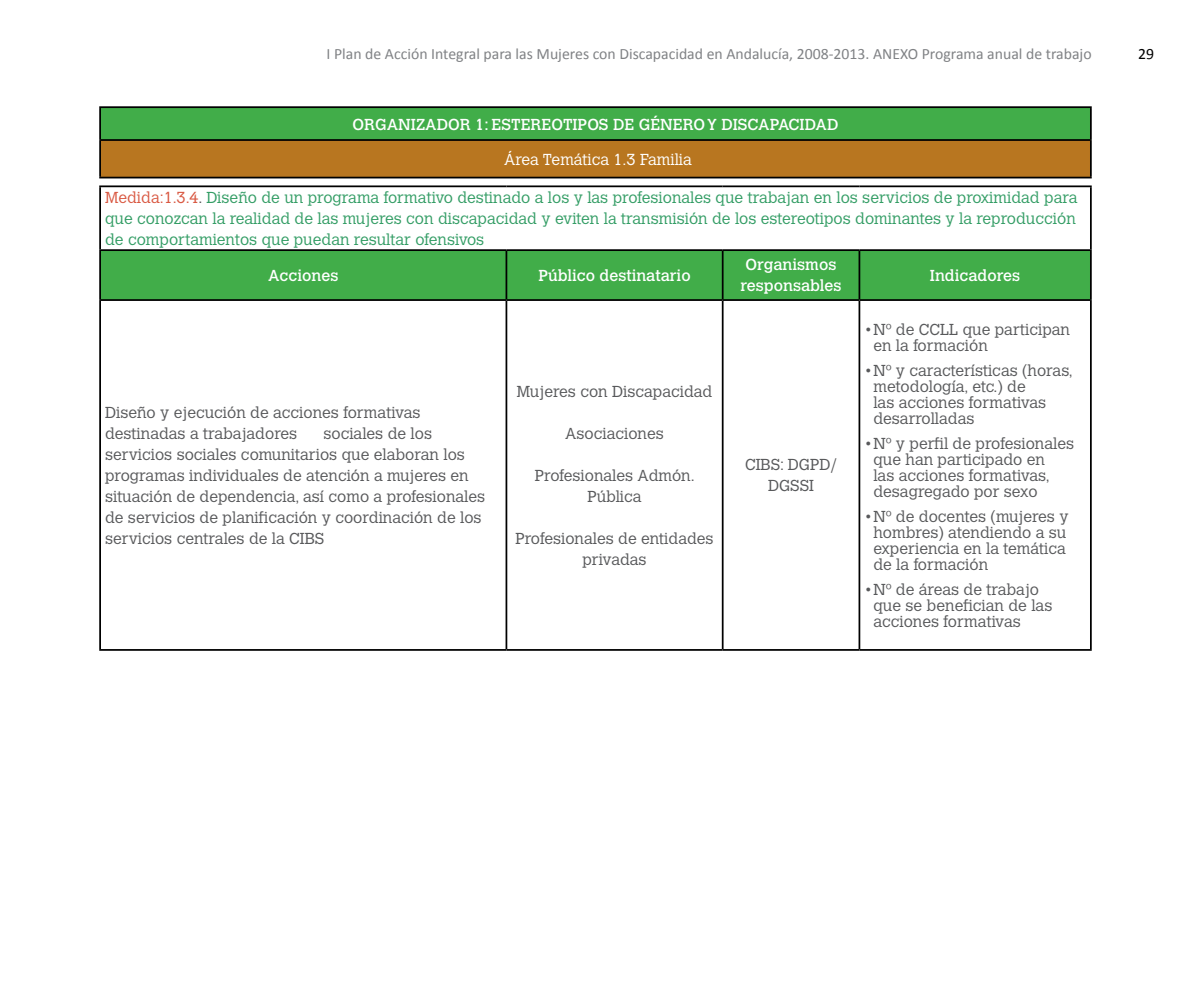
<style>
.page{position:relative;width:1191px;height:993px;background:#fff}
.page>*{position:absolute;margin:0;border:0;box-sizing:border-box;transform-origin:0 0}
.t1{font:300 15.75px/15.8px "Calvert";color:#58595b}
.t2{font:300 15.75px/21px "Calvert";color:#339d65;text-align:justify}
.t3{font:15.75px/21px "Calvert";color:#fff;text-align:center}
.t4{font:15.75px "Calibri";color:#808285}
.t5{font:300 15.75px "Calvert";color:#fff}
.t6{font:15.75px "Calibri";color:#000}
.s1{color:#d95943}
.s2{color:#58595b}
</style>
<div class="page">
<div style="left:100px;top:107px;width:990px;height:33px;background:#41ad49"></div>
<div style="left:100px;top:140px;width:990px;height:37px;background:#b87620"></div>
<hr style="left:99px;top:106px;width:992px;height:2px;background:#000">
<hr style="left:99px;top:108px;width:2px;height:31px;background:#000">
<hr style="left:1090px;top:108px;width:1px;height:31px;background:#000">
<hr style="left:99px;top:139px;width:992px;height:2px;background:#000">
<hr style="left:1090px;top:141px;width:1px;height:36px;background:#000">
<hr style="left:99px;top:177px;width:992px;height:1px;background:#000">
<hr style="left:99px;top:141px;width:2px;height:36px;background:#000">
<div style="left:101px;top:251px;width:989px;height:48px;background:#41ad49"></div>
<hr style="left:505px;top:301px;width:2px;height:347px;background:#000">
<hr style="left:722px;top:301px;width:1px;height:347px;background:#000">
<hr style="left:858px;top:301px;width:2px;height:347px;background:#000">
<hr style="left:99px;top:185px;width:407px;height:2px;background:#000">
<hr style="left:99px;top:187px;width:2px;height:62px;background:#000">
<hr style="left:506px;top:185px;width:216px;height:2px;background:#000">
<hr style="left:722px;top:185px;width:137px;height:2px;background:#000">
<hr style="left:859px;top:185px;width:232px;height:2px;background:#000">
<hr style="left:1090px;top:187px;width:1px;height:62px;background:#000">
<hr style="left:99px;top:249px;width:407px;height:2px;background:#000">
<hr style="left:99px;top:251px;width:2px;height:48px;background:#000">
<hr style="left:506px;top:249px;width:216px;height:2px;background:#000">
<hr style="left:505px;top:251px;width:2px;height:48px;background:#000">
<hr style="left:722px;top:249px;width:137px;height:2px;background:#000">
<hr style="left:722px;top:251px;width:1px;height:48px;background:#000">
<hr style="left:859px;top:249px;width:232px;height:2px;background:#000">
<hr style="left:858px;top:251px;width:2px;height:48px;background:#000">
<hr style="left:1090px;top:251px;width:1px;height:48px;background:#000">
<hr style="left:99px;top:299px;width:407px;height:2px;background:#000">
<hr style="left:99px;top:301px;width:2px;height:347px;background:#000">
<hr style="left:506px;top:299px;width:216px;height:2px;background:#000">
<hr style="left:722px;top:299px;width:137px;height:2px;background:#000">
<hr style="left:859px;top:299px;width:232px;height:2px;background:#000">
<hr style="left:1090px;top:301px;width:1px;height:347px;background:#000">
<hr style="left:99px;top:648px;width:407px;height:2px;background:#000">
<hr style="left:506px;top:648px;width:216px;height:2px;background:#000">
<hr style="left:722px;top:648px;width:137px;height:2px;background:#000">
<hr style="left:859px;top:648px;width:232px;height:2px;background:#000">
<p class="t4" style="left:327px;top:44px;width:766px">I Plan de Acción Integral para las Mujeres con Discapacidad en Andalucía, 2008-2013. ANEXO Programa anual de trabajo</p>
<p class="t6" style="left:1138px;top:44px;width:17px">29</p>
<p class="t3" style="left:352px;top:114px;width:487px">ORGANIZADOR 1: ESTEREOTIPOS DE GÉNERO Y DISCAPACIDAD</p>
<p class="t5" style="left:504px;top:150px;width:189px">Área Temática 1.3 Familia</p>
<p class="t2" style="left:105px;top:187px;width:974px"><span class="s1">Medida:1.3.4</span><span class="s2">.</span> Diseño de un programa formativo destinado a los y las profesionales que trabajan en los servicios de proximidad para que conozcan la realidad de las mujeres con discapacidad y eviten la transmisión de los estereotipos dominantes y la reproducción de comportamientos que puedan resultar ofensivos</p>
<p class="t3" style="left:268px;top:265px;width:72px">Acciones</p>
<p class="t3" style="left:538px;top:265px;width:154px">Público destinatario</p>
<p class="t3" style="left:740px;top:254px;width:103px">Organismos responsables</p>
<p class="t3" style="left:930px;top:265px;width:92px">Indicadores</p>
<p class="t1" style="left:105px;top:402px;width:317px;line-height:21px">Diseño y ejecución de acciones formativas destinadas a trabajadores</p>
<p class="t1" style="left:105px;top:423px;width:382px;line-height:21px;text-indent:218px">sociales de los servicios sociales comunitarios que elaboran los programas individuales de atención a mujeres en situación de dependencia, así como a profesionales de servicios de planificación y coordinación de los servicios centrales de la CIBS</p>
<p class="t1" style="left:517px;top:383px;width:197px">Mujeres con Discapacidad</p>
<p class="t1" style="left:565px;top:425px;width:100px">Asociaciones</p>
<p class="t1" style="left:535px;top:465px;width:161px;line-height:21px;text-align:center">Profesionales Admón.<br>Pública</p>
<p class="t1" style="left:515px;top:528px;width:200px;line-height:21px;text-align:center">Profesionales de entidades privadas</p>
<p class="t1" style="left:745px;top:454px;width:93px;line-height:21px;text-align:center">CIBS: DGPD/<br>DGSSI</p>
<p class="t1" style="left:873px;top:321px;width:198px;text-indent:-9px">• Nº de CCLL que participan en la formación</p>
<p class="t1" style="left:873px;top:363px;width:201px;text-indent:-9px">• Nº y características (horas, metodología, etc.) de<br>las acciones formativas desarrolladas</p>
<p class="t1" style="left:873px;top:436px;width:202px;text-indent:-9px">• Nº y perfil de profesionales que han participado en<br>las acciones formativas, desagregado por sexo</p>
<p class="t1" style="left:873px;top:509px;width:197px;text-indent:-9px">• Nº de docentes (mujeres y hombres) atendiendo a su experiencia en la temática de la formación</p>
<p class="t1" style="left:873px;top:582px;width:180px;text-indent:-9px">• Nº de áreas de trabajo que se benefician de las acciones formativas</p>
</div>
